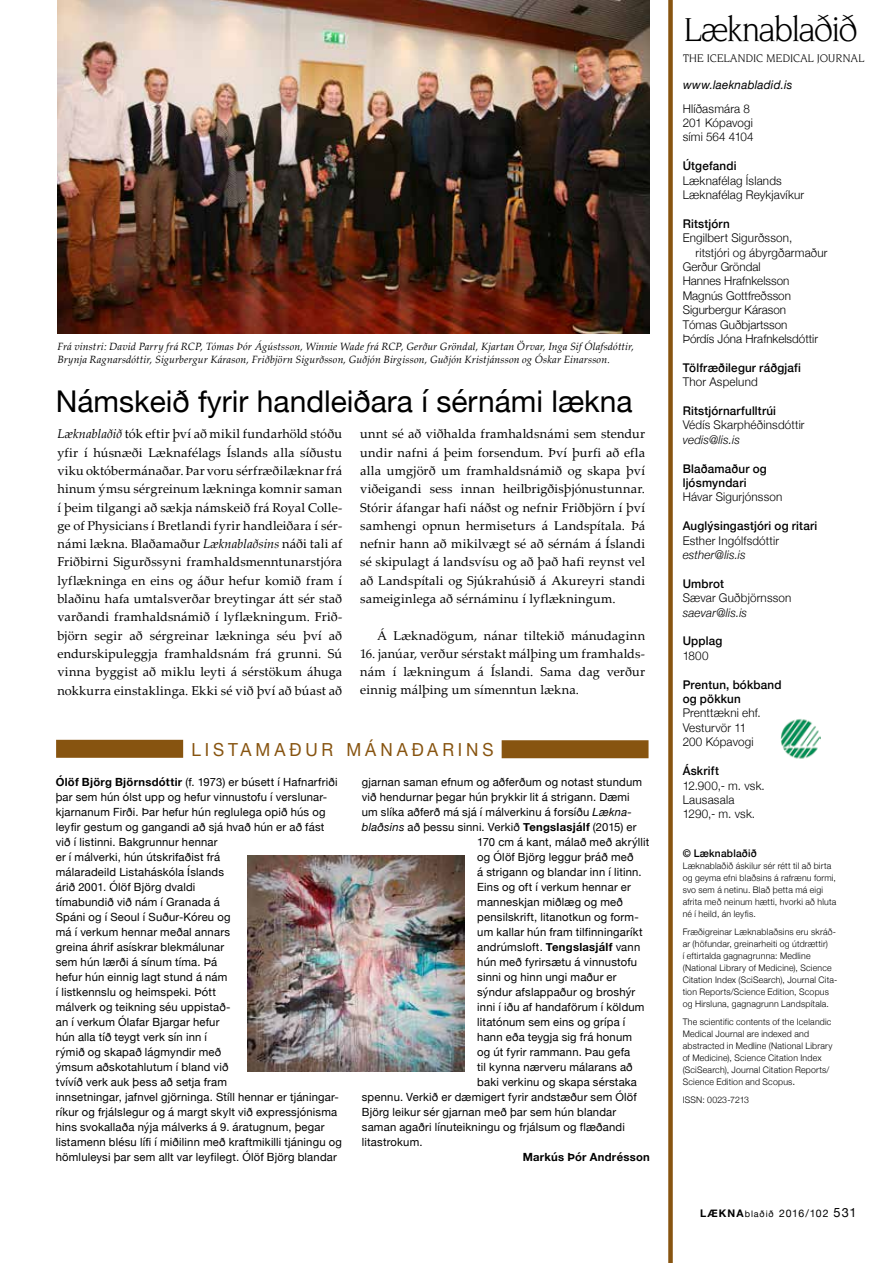
<style>
.page{position:relative;width:893px;height:1263px;background:#fff}
.page>*{position:absolute;margin:0;border:0;box-sizing:border-box;transform-origin:0 0}
.t1{font:36px "Novarese Std";letter-spacing:-.06em;color:#000}
.t2{font:30px "Helvetica Neue";color:#000}
.t3{font:18px "Helvetica Neue";letter-spacing:.23em;color:#875410;scale:.95 1}
.t4{font:12.75px/18.3px "Palatino Linotype";letter-spacing:.015em;color:#000;text-align:justify}
.t5{font:300 12px/14.4px "Helvetica Neue";letter-spacing:.015em;color:#000}
.t6{font:500 12px/14.4px "Helvetica Neue";letter-spacing:.015em;color:#000}
.t7{font:italic 300 12px "Helvetica Neue";letter-spacing:.015em;color:#000}
.t8{font:12px "Novarese Std";letter-spacing:-.015em;color:#000}
.t9{font:italic 12px "Helvetica Neue";letter-spacing:.02em;color:#000}
.t10{font:11.25px/15px "Helvetica Neue";letter-spacing:.015em;color:#000}
.t11{font:700 11.25px "Helvetica Neue";letter-spacing:.025em;color:#000}
.t12{font:italic 10.5px/13.5px "Palatino Linotype";letter-spacing:.01em;color:#000}
.t13{font:10.5px "Helvetica Neue";letter-spacing:.07em;color:#000}
.t14{font:500 10.5px "Helvetica Neue";letter-spacing:.02em;color:#000}
.t15{font:300 9px/12px "Helvetica Neue";letter-spacing:.025em;color:#000}
.s1{font-style:italic}
.s2{font-weight:700}
.s3{font-size:10.5px}
.s4{font-size:9px}
.s5{font-size:12.75px}
</style>
<div class="page">
<div style="left:668px;top:0;width:5px;height:1263px;background:#875410"></div>
<div style="left:56px;top:740px;width:127px;height:18px;background:#875410"></div>
<div style="left:502px;top:740px;width:146px;height:18px;background:#875410"></div>
<img style="left:780px;top:719px;width:40px;height:40px">
<img style="left:57px;top:0;width:593px;height:333px">
<img style="left:247px;top:855px;width:217px;height:217px">
<p class="t12" style="left:57px;top:339px;width:578px">Frá vinstri: David Parry frá RCP, Tómas Þór Ágústsson, Winnie Wade frá RCP, Gerður Gröndal, Kjartan Örvar, Inga Sif Ólafsdóttir,<br>Brynja Ragnarsdóttir, Sigurbergur Kárason, Friðbjörn Sigurðsson, Guðjón Birgisson, Guðjón Kristjánsson og Óskar Einarsson.</p>
<h2 class="t2" style="left:56px;top:379px;width:578px">Námskeið fyrir handleiðara í sérnámi lækna</h2>
<p class="t4" style="left:57px;top:424px;width:286px"><span class="s1">Læknablaðið</span> tók eftir því að mikil fundarhöld stóðu yfir í húsnæði Læknafélags Íslands alla síðustu viku októbermánaðar. Þar voru sérfræðilæknar frá hinum ýmsu sérgreinum lækninga komnir saman í þeim tilgangi að sækja námskeið frá Royal Colle&shy;ge of Physicians í Bretlandi fyrir handleiðara í sér&shy;námi lækna. Blaðamaður <span class="s1">Læknablaðsins</span> náði tali af Friðbirni Sigurðssyni framhaldsmenntunarstjóra lyflækninga en eins og áður hefur komið fram í blaðinu hafa umtalsverðar breytingar átt sér stað varðandi framhaldsnámið í lyflækningum. Frið&shy;björn segir að sérgreinar lækninga séu því að endurskipuleggja framhaldsnám frá grunni. Sú vinna byggist að miklu leyti á sérstökum áhuga nokkurra einstaklinga. Ekki sé við því að búast að</p>
<p class="t4" style="left:360px;top:424px;width:286px">unnt sé að viðhalda framhaldsnámi sem stendur undir nafni á þeim forsendum. Því þurfi að efla alla umgjörð um framhaldsnámið og skapa því viðeigandi sess innan heilbrigðisþjónustunnar.<br>Stórir áfangar hafi náðst og nefnir Friðbjörn í því samhengi opnun hermiseturs á Landspítala. Þá nefnir hann að mikilvægt sé að sérnám á Íslandi sé skipulagt á landsvísu og að það hafi reynst vel að Landspítali og Sjúkrahúsið á Akureyri standi sameiginlega að sérnáminu í lyflækningum.</p>
<p class="t4" style="left:377px;top:626px;width:269px">Á Læknadögum, nánar tiltekið mánudaginn</p>
<p class="t4" style="left:360px;top:644px;width:286px">16. janúar, verður sérstakt málþing um framhalds&shy;nám í lækningum á Íslandi. Sama dag verður einnig málþing um símenntun lækna.</p>
<h3 class="t3" style="left:192px;top:737px;width:319px">LISTAMAÐUR MÁNAÐARINS</h3>
<p class="t10" style="left:56px;top:775px;width:288px"><span class="s2">Ólöf Björg Björnsdóttir</span> (f. 1973) er búsett í Hafnarfriði þar sem hún ólst upp og hefur vinnustofu í verslunar&shy;kjarnanum Firði. Þar hefur hún reglulega opið hús og leyfir gestum og gangandi að sjá hvað hún er að fást við í listinni. Bakgrunnur hennar<br>er í málverki, hún útskrifaðist frá<br>málaradeild Listaháskóla Íslands<br>árið 2001. Ólöf Björg dvaldi<br>tímabundið við nám í Granada á<br>Spáni og í Seoul í Suður-Kóreu og<br>má í verkum hennar meðal annars<br>greina áhrif asískrar blekmálunar<br>sem hún lærði á sínum tíma. Þá<br>hefur hún einnig lagt stund á nám<br>í listkennslu og heimspeki. Þótt<br>málverk og teikning séu uppistað-<br>an í verkum Ólafar Bjargar hefur<br>hún alla tíð teygt verk sín inn í<br>rýmið og skapað lágmyndir með<br>ýmsum aðskotahlutum í bland við<br>tvívíð verk auk þess að setja fram<br>innsetningar, jafnvel gjörninga. Stíll hennar er tjáningar&shy;ríkur og frjálslegur og á margt skylt við expressjónisma hins svokallaða nýja málverks á 9. áratugnum, þegar listamenn blésu lífi í miðilinn með kraftmikilli tjáningu og hömluleysi þar sem allt var leyfilegt. Ólöf Björg blandar</p>
<p class="t10" style="left:362px;top:775px;width:282px">gjarnan saman efnum og aðferðum og notast stundum</p>
<p class="t10" style="left:362px;top:790px;width:269px">við hendurnar þegar hún þrykkir lit á strigann. Dæmi</p>
<p class="t10" style="left:362px;top:805px;width:271px">um slíka aðferð má sjá í málverkinu á forsíðu <span class="s1">Lækna-</span></p>
<p class="t10" style="left:362px;top:820px;width:276px"><span class="s1">blaðsins</span> að þessu sinni. Verkið <span class="s2">Tengslasjálf</span> (2015) er</p>
<p class="t10" style="left:477px;top:835px;width:174px">170 cm á kant, málað með akrýllit</p>
<p class="t10" style="left:477px;top:850px;width:158px">og Ólöf Björg leggur þráð með</p>
<p class="t10" style="left:477px;top:865px;width:166px">á strigann og blandar inn í litinn.</p>
<p class="t10" style="left:477px;top:880px;width:155px">Eins og oft í verkum hennar er</p>
<p class="t10" style="left:477px;top:895px;width:147px">manneskjan miðlæg og með</p>
<p class="t10" style="left:477px;top:910px;width:163px">pensilskrift, litanotkun og form-</p>
<p class="t10" style="left:477px;top:925px;width:167px">um kallar hún fram tilfinningaríkt</p>
<p class="t10" style="left:477px;top:940px;width:165px">andrúmsloft. <span class="s2">Tengslasjálf</span> vann</p>
<p class="t10" style="left:477px;top:955px;width:161px">hún með fyrirsætu á vinnustofu</p>
<p class="t10" style="left:477px;top:970px;width:141px">sinni og hinn ungi maður er</p>
<p class="t10" style="left:477px;top:985px;width:160px">sýndur afslappaður og broshýr</p>
<p class="t10" style="left:477px;top:1000px;width:169px">inni í iðu af handaförum í köldum</p>
<p class="t10" style="left:477px;top:1015px;width:150px">litatónum sem eins og grípa í</p>
<p class="t10" style="left:477px;top:1030px;width:156px">hann eða teygja sig frá honum</p>
<p class="t10" style="left:477px;top:1045px;width:155px">og út fyrir rammann. Þau gefa</p>
<p class="t10" style="left:477px;top:1060px;width:157px">til kynna nærveru málarans að</p>
<p class="t10" style="left:477px;top:1075px;width:161px">baki verkinu og skapa sérstaka</p>
<p class="t10" style="left:362px;top:1090px;width:276px">spennu. Verkið er dæmigert fyrir andstæður sem Ólöf</p>
<p class="t10" style="left:362px;top:1105px;width:256px">Björg leikur sér gjarnan með þar sem hún blandar</p>
<p class="t10" style="left:362px;top:1120px;width:265px">saman agaðri línuteikningu og frjálsum og flæðandi</p>
<p class="t10" style="left:362px;top:1135px;width:62px">litastrokum.</p>
<p class="t11" style="left:523px;top:1148px;width:129px">Markús Þór Andrésson</p>
<h1 class="t1" style="left:683px;top:10px;width:177px">Læknablaðið</h1>
<p class="t8" style="left:683px;top:52px;width:183px">THE ICELANDIC MEDICAL JOURNAL</p>
<p class="t9" style="left:683px;top:76px;width:111px">www.laeknabladid.is</p>
<p class="t5" style="left:683px;top:100px;width:73px">Hlíðasmára 8<br>201 Kópavogi sími 564 4104</p>
<p class="t6" style="left:683px;top:158px;width:55px">Útgefandi</p>
<p class="t5" style="left:683px;top:172px;width:123px">Læknafélag Íslands<br>Læknafélag Reykjavíkur</p>
<p class="t6" style="left:683px;top:215px;width:48px">Ritstjórn</p>
<p class="t5" style="left:683px;top:230px;width:111px">Engilbert Sigurðsson,</p>
<p class="t5" style="left:695px;top:244px;width:134px">ritstjóri og ábyrgðarmaður</p>
<p class="t5" style="left:683px;top:259px;width:79px">Gerður Gröndal</p>
<p class="t5" style="left:683px;top:273px;width:108px">Hannes Hrafnkelsson</p>
<p class="t5" style="left:683px;top:287px;width:110px">Magnús Gottfreðsson</p>
<p class="t5" style="left:683px;top:302px;width:105px">Sigurbergur Kárason</p>
<p class="t5" style="left:683px;top:316px;width:106px">Tómas Guðbjartsson</p>
<p class="t5" style="left:683px;top:331px;width:137px">Þórdís Jóna Hrafnkelsdóttir</p>
<p class="t6" style="left:683px;top:359px;width:120px">Tölfræðilegur ráðgjafi</p>
<p class="t5" style="left:683px;top:374px;width:77px">Thor Aspelund</p>
<p class="t6" style="left:683px;top:403px;width:95px">Ritstjórnarfulltrúi</p>
<p class="t5" style="left:683px;top:417px;width:123px">Védís Skarphéðinsdóttir</p>
<p class="t7" style="left:683px;top:430px;width:59px">vedis@lis.is</p>
<p class="t6" style="left:683px;top:460px;width:85px">Blaðamaður og ljósmyndari</p>
<p class="t5" style="left:683px;top:489px;width:101px">Hávar Sigurjónsson</p>
<p class="t6" style="left:683px;top:518px;width:136px">Auglýsingastjóri og ritari</p>
<p class="t5" style="left:683px;top:532px;width:98px">Esther Ingólfsdóttir</p>
<p class="t7" style="left:683px;top:545px;width:65px">esther@lis.is</p>
<p class="t6" style="left:683px;top:575px;width:43px">Umbrot</p>
<p class="t5" style="left:683px;top:590px;width:110px">Sævar Guðbjörnsson</p>
<p class="t7" style="left:683px;top:603px;width:66px">saevar@lis.is</p>
<p class="t6" style="left:683px;top:633px;width:41px">Upplag</p>
<p class="t5" style="left:683px;top:647px;width:27px">1800</p>
<p class="t6" style="left:683px;top:676px;width:100px">Prentun, bókband og pökkun</p>
<p class="t5" style="left:683px;top:705px;width:80px">Prenttækni ehf.<br>Vesturvör 11<br>200 Kópavogi</p>
<p class="t6" style="left:683px;top:763px;width:38px">Áskrift</p>
<p class="t5" style="left:683px;top:777px;width:84px">12.900,- m. vsk.<br>Lausasala<br>1290,- m. vsk.</p>
<p class="t14" style="left:683px;top:844px;width:76px">© Læknablaðið</p>
<p class="t15" style="left:683px;top:859px;width:155px">Læknablaðið áskilur sér rétt til að birta og geyma efni blaðsins á rafrænu formi, svo sem á netinu. Blað þetta má eigi afrita með neinum hætti, hvorki að hluta né í heild, án leyfis.</p>
<p class="t15" style="left:683px;top:925px;width:156px">Fræðigreinar Læknablaðsins eru skráð&shy;ar (höfundar, greinarheiti og útdrættir)<br>í eftirtalda gagnagrunna: Medline (National Library of Medicine), Science Citation Index (SciSearch), Journal Cita&shy;tion Reports/Science Edition, Scopus og Hirsluna, gagnagrunn Landspítala.</p>
<p class="t15" style="left:683px;top:1015px;width:151px">The scientific contents of the Icelandic Medical Journal are indexed and abstracted in Medline (National Library of Medicine), Science Citation Index (SciSearch), Journal Citation Reports/ Science Edition and Scopus<span class="s3">.</span></p>
<p class="t15" style="left:683px;top:1093px;width:68px">ISSN: 0023-7213</p>
<p class="t13" style="left:700px;top:1205px;width:158px"><span class="s2">LÆKNA</span><span class="s4">blaðið</span> 2016/102 <span class="s5">531</span></p>
</div>
